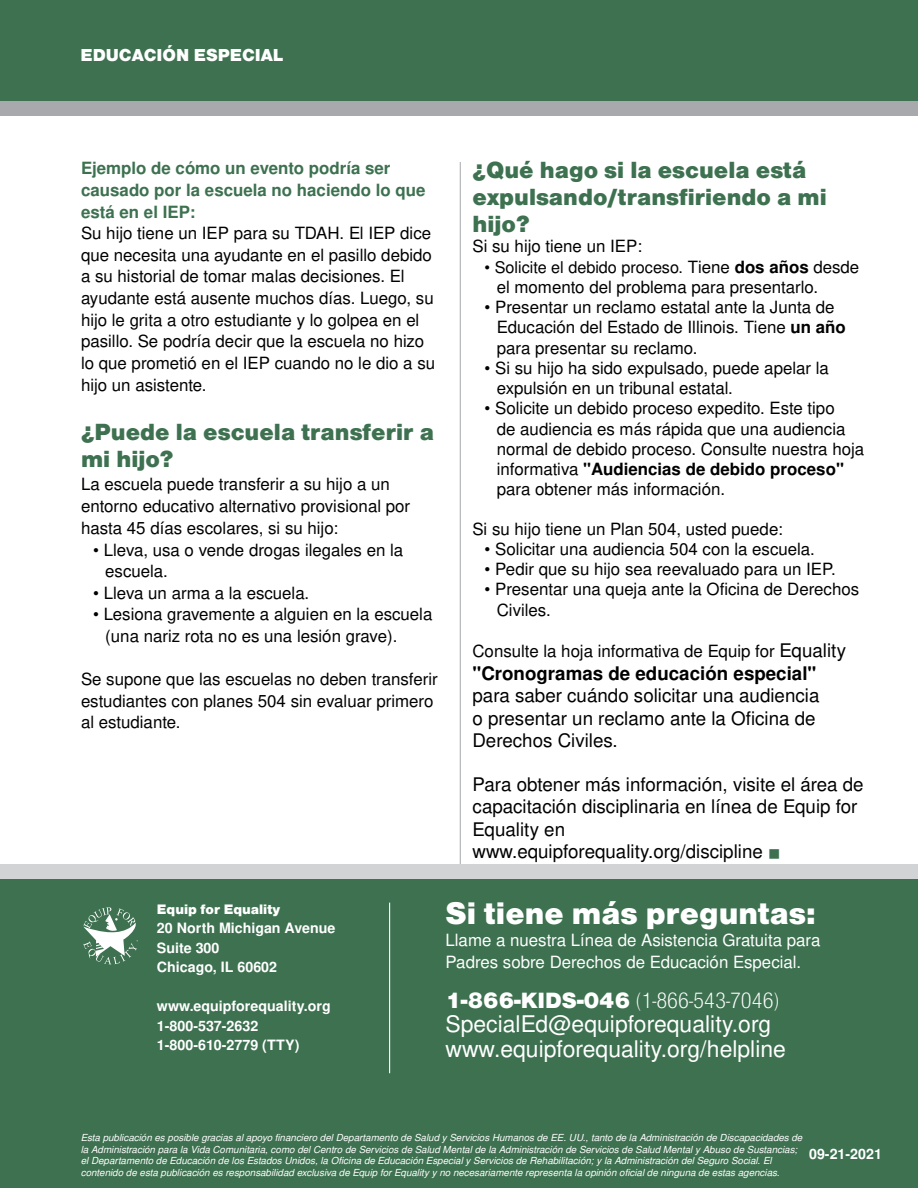
<style>
.page{position:relative;width:918px;height:1188px;background:#fff}
.page>*{position:absolute;margin:0;border:0;box-sizing:border-box;transform-origin:0 0}
.t1{font:32.4px "Nimbus Sans DOT Blac";color:#fff}
.t2{font:24.3px/27px "Nimbus Sans DOT Blac";color:#3d7150}
.t3{font:22.95px/24.3px "Nimbus San L";color:#fff}
.t4{font:22.95px "Nimbus Sans DOT Ligh Cond";color:#fff}
.t5{font:18.75px/22.5px "Nimbus San L";color:#000}
.t6{font:700 18.75px "Nimbus San L";color:#000}
.t7{font:18px "Nimbus Sans DOT Blac";color:#fff}
.t8{font:16.8px/20.2px "Nimbus San L";color:#000}
.t9{font:16.8px/21.6px "Nimbus San L";color:#fff}
.t10{font:700 16.8px/21.6px "Nimbus San L";color:#3d7150}
.t11{font:16.2px "Nimbus San L";color:#000}
.t12{font:700 14.25px/19.5px "Nimbus San L";color:#fff}
.t13{font:14.25px "Nimbus Sans DOT Blac";color:#fff}
.t14{font:italic 9.75px/11.7px "Nimbus San L";color:#fff}
.s1{font-size:16.8px}
.s2{font-weight:700;font-size:16.8px}
.s3{font-weight:700}
.s4{font-size:18.75px}
.s5{color:#3d7150}
.s6{font-family:"Nimbus Sans DOT Blac"}
</style>
<div class="page">
<div style="left:0;top:0;width:918px;height:101px;background:#3d7150"></div>
<div style="left:0;top:101px;width:918px;height:14px;background:#a7a9ac"></div>
<hr style="left:460px;top:162px;width:1px;height:945px;background:#a7a9ac">
<div style="left:0;top:878px;width:918px;height:310px;background:#3d7150"></div>
<div style="left:0;top:864px;width:918px;height:14px;background:#d1d3d4"></div>
<hr style="left:389px;top:903px;width:1px;height:170px;background:#fff">
<svg style="left:83px;top:907px;width:55px;height:57px"></svg>
<p class="t7" style="left:81px;top:44px;width:204px">EDUCACIÓN ESPECIAL</p>
<p class="t10" style="left:81px;top:157px;width:346px">Ejemplo de cómo un evento podría ser causado por la escuela no haciendo lo que está en el IEP:</p>
<p class="t8" style="left:81px;top:222px;width:356px;line-height:21.8px">Su hijo tiene un IEP para su TDAH. El IEP dice que necesita una ayudante en el pasillo debido a su historial de tomar malas decisiones. El ayudante está ausente muchos días. Luego, su hijo le grita a otro estudiante y lo golpea en el pasillo. Se podría decir que la escuela no hizo lo que prometió en el IEP cuando no le dio a su hijo un asistente.</p>
<h2 class="t2" style="left:81px;top:419px;width:355px">¿Puede la escuela transferir a mi hijo?</h2>
<p class="t8" style="left:81px;top:472px;width:331px;line-height:22.4px">La escuela puede transferir a su hijo a un entorno educativo alternativo provisional por hasta 45 días escolares, si su hijo:</p>
<p class="t8" style="left:105px;top:538px;width:299px;line-height:21.6px;text-indent:-12px">• Lleva, usa o vende drogas ilegales en la escuela.</p>
<p class="t8" style="left:93px;top:582px;width:218px">• Lleva un arma a la escuela.</p>
<p class="t8" style="left:105px;top:603px;width:329px;line-height:21.6px;text-indent:-12px">• Lesiona gravemente a alguien en la escuela (una nariz rota no es una lesión grave).</p>
<p class="t8" style="left:81px;top:668px;width:358px;line-height:21.6px">Se supone que las escuelas no deben transferir estudiantes con planes 504 sin evaluar primero al estudiante.</p>
<h2 class="t2" style="left:472px;top:157px;width:356px">¿Qué hago si la escuela está expulsando/transfiriendo a mi hijo?</h2>
<p class="t8" style="left:472px;top:236px;width:171px">Si su hijo tiene un IEP:</p>
<p class="t11" style="left:485px;top:255px;width:376px">• Solicite el debido proceso. <span class="s1">Tiene</span> <span class="s2">dos años</span> <span class="s1">desde</span></p>
<p class="t8" style="left:497px;top:276px;width:323px">el momento del problema para presentarlo.</p>
<p class="t8" style="left:497px;top:297px;width:351px;text-indent:-12px">• Presentar un reclamo estatal ante la Junta de<br>Educación del Estado de Illinois. Tiene <span class="s3">un año </span>para presentar su reclamo.</p>
<p class="t8" style="left:497px;top:357px;width:334px;text-indent:-12px">• Si su hijo ha sido expulsado, puede apelar la expulsión en un tribunal estatal.</p>
<p class="t8" style="left:497px;top:398px;width:369px;text-indent:-12px">• Solicite un debido proceso expedito. Este tipo<br>de audiencia es más rápida que una audiencia normal de debido proceso. Consulte nuestra hoja informativa <span class="s3">"Audiencias de debido proceso" </span>para obtener más información.</p>
<p class="t8" style="left:472px;top:518px;width:312px">Si su hijo tiene un Plan 504, usted puede:</p>
<p class="t8" style="left:485px;top:538px;width:332px">• Solicitar una audiencia 504 con la escuela.</p>
<p class="t8" style="left:485px;top:558px;width:353px">• Pedir que su hijo sea reevaluado para un IEP.</p>
<p class="t8" style="left:497px;top:579px;width:364px;text-indent:-12px">• Presentar una queja ante la Oficina de Derechos<br>Civiles.</p>
<p class="t8" style="left:472px;top:640px;width:375px">Consulte la hoja informativa de Equip for <span class="s4">Equality</span></p>
<p class="t6" style="left:472px;top:659px;width:345px">"Cronogramas de educación especial"</p>
<p class="t5" style="left:472px;top:683px;width:348px">para saber cuándo solicitar una audiencia o presentar un reclamo ante la Oficina de<br>Derechos Civiles.</p>
<p class="t5" style="left:472px;top:772px;width:393px">Para obtener más información, visite el área de capacitación disciplinaria en línea de Equip for Equality en<br>www.equipforequality.org/discipline <span class="s5">■</span></p>
<p class="t13" style="left:157px;top:901px;width:125px">Equip for Equality</p>
<p class="t12" style="left:157px;top:918px;width:180px">20 North Michigan Avenue<br>Suite 300<br>Chicago, IL 60602</p>
<p class="t12" style="left:157px;top:996px;width:175px">www.equipforequality.org<br>1-800-537-2632<br>1-800-610-2779 (TTY)</p>
<h1 class="t1" style="left:446px;top:895px;width:372px">Si tiene más preguntas:</h1>
<p class="t9" style="left:446px;top:929px;width:376px">Llame a nuestra Línea de Asistencia Gratuita para<br>Padres sobre Derechos de Educación Especial.</p>
<h3 class="t4" style="left:446px;top:988px;width:335px"><span class="s6">1-866-KIDS-046</span> (1-866-543-7046)</h3>
<h3 class="t3" style="left:446px;top:1011px;width:342px">SpecialEd@equipforequality.org www.equipforequality.org/helpline</h3>
<p class="t14" style="left:81px;top:1131px;width:723px">Esta publicación es posible gracias al apoyo financiero del Departamento de Salud y Servicios Humanos de EE. UU., tanto de la Administración de Discapacidades de la Administración para la Vida Comunitaria, como del Centro de Servicios de Salud Mental de la Administración de Servicios de Salud Mental y Abuso de Sustancias; el Departamento de Educación de los Estados Unidos, la Oficina de Educación Especial y Servicios de Rehabilitación; y la Administración del Seguro Social. El contenido de esta publicación es responsabilidad exclusiva de Equip for Equality y no necesariamente representa la opinión oficial de ninguna de estas agencias.</p>
<p class="t12" style="left:809px;top:1144px;width:74px">09-21-2021</p>
</div>
